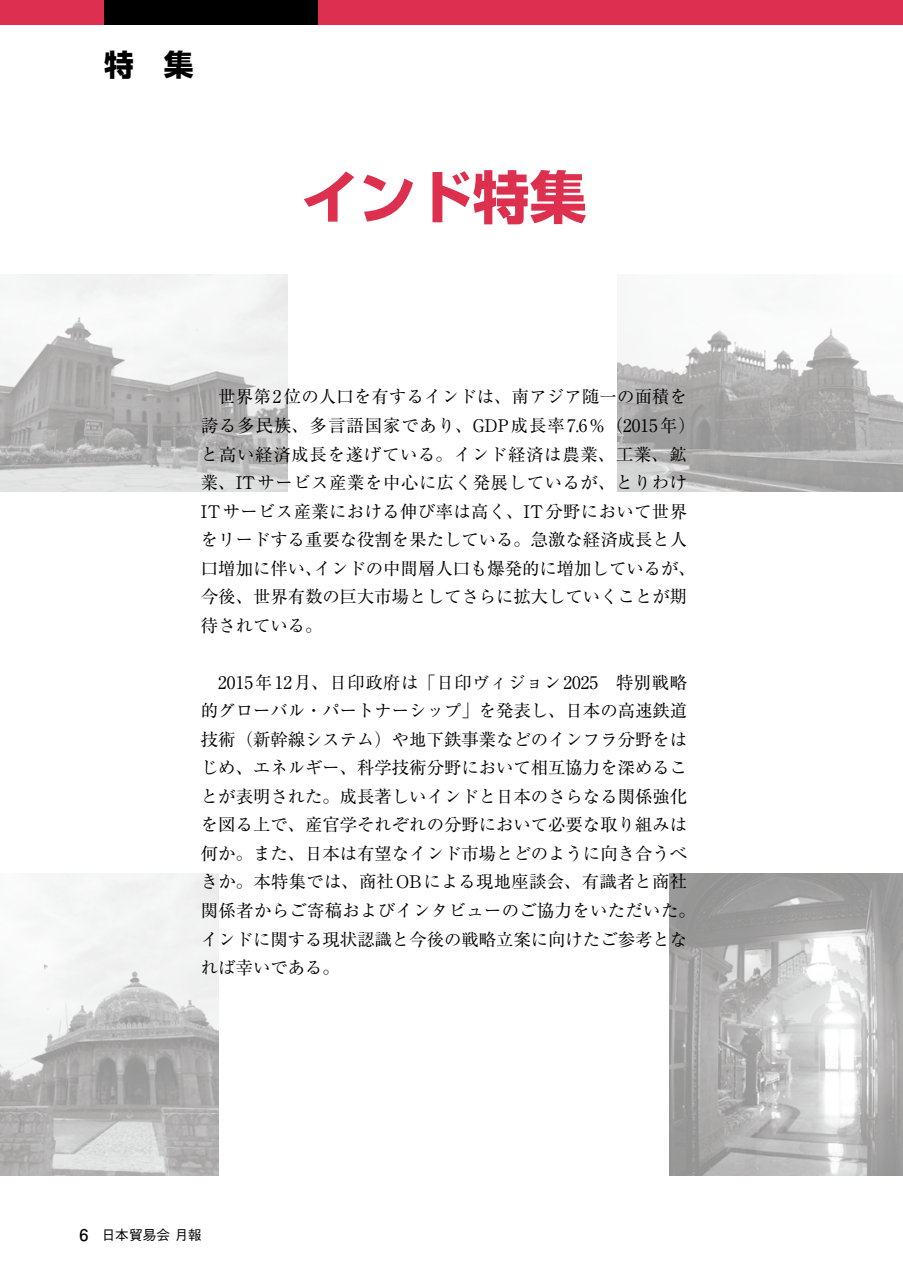
<style>
.page{position:relative;width:903px;height:1275px;background:#fff}
.page>*{position:absolute;margin:0;border:0;box-sizing:border-box;transform-origin:0 0}
.t1{font:700 57.05px "Shin Go Pro";color:#dd304e}
.t2{font:700 29.75px "Shin Go Pro";color:#000}
.t3{font:17.32px/28.5px "Ryumin Pro";color:#000}
.t4{font:500 13.65px "Gothic BBB Pro";color:#000}
.s1{font-family:"Futo Go B101 Pro";font-weight:700;font-size:16.1px}
</style>
<div class="page">
<div style="left:0;top:0;width:903px;height:25px;background:#dd304e"></div>
<div style="left:104px;top:0;width:213px;height:25px;background:#000"></div>
<img style="left:0;top:873px;width:218px;height:303px">
<img style="left:670px;top:873px;width:233px;height:303px">
<img style="left:618px;top:328px;width:285px;height:163px">
<img style="left:0;top:274px;width:288px;height:217px">
<h2 class="t2" style="left:104px;top:41px;width:91px">特　集</h2>
<h1 class="t1" style="left:301px;top:152px;width:287px">インド特集</h1>
<p class="t3" style="left:201px;top:382px;width:496px;text-indent:17px">世界第 2位の人口を有するインドは、南アジア随一の面積を誇る多民族、多言語国家であり、GDP成長率7.6％（2015年）と高い経済成長を遂げている。インド経済は農業、工業、鉱業、ITサービス産業を中心に広く発展しているが、とりわけ<br>ITサービス産業における伸び率は高く、IT分野において世界をリードする重要な役割を果たしている。急激な経済成長と人口増加に伴い、インドの中間層人口も爆発的に増加しているが、今後、世界有数の巨大市場としてさらに拡大していくことが期待されている。</p>
<p class="t3" style="left:201px;top:667px;width:496px;text-indent:17px">2015年12月、日印政府は「日印ヴィジョン2025　特別戦略的グローバル・パートナーシップ」を発表し、日本の高速鉄道技術（新幹線システム）や地下鉄事業などのインフラ分野をはじめ、エネルギー、科学技術分野において相互協力を深めることが表明された。成長著しいインドと日本のさらなる関係強化を図る上で、産官学それぞれの分野において必要な取り組みは何か。また、日本は有望なインド市場とどのように向き合うべきか。本特集では、商社OBによる現地座談会、有識者と商社関係者からご寄稿およびインタビューのご協力をいただいた。インドに関する現状認識と今後の戦略立案に向けたご参考となれば幸いである。</p>
<p class="t4" style="left:79px;top:1224px;width:123px"><span class="s1">6</span>　日本貿易会 月報</p>
</div>
